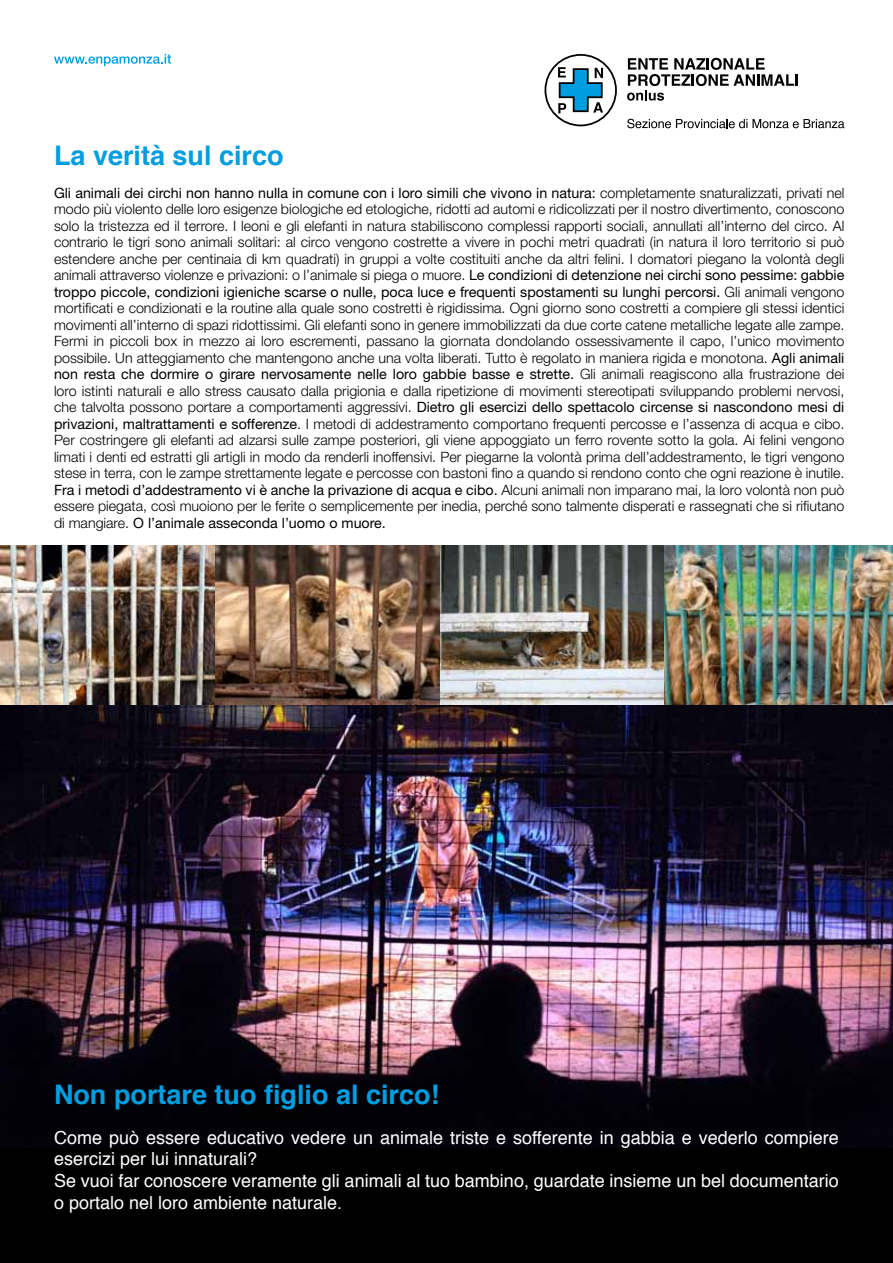
<style>
.page{position:relative;width:893px;height:1263px;background:#fff}
.page>*{position:absolute;margin:0;border:0;box-sizing:border-box;transform-origin:0 0}
.t1{font:700 27px "Helvetica";color:#009ee0}
.t2{font:18px/21.6px "Helvetica";color:#fff}
.t3{font:300 14.25px/16.5px "Helvetica Neue LT Std";color:#000;text-align:justify}
.s1{font-weight:400}
</style>
<div class="page">
<div style="left:0;top:1144px;width:893px;height:119px;background:#000"></div>
<img style="left:0;top:704px;width:893px;height:444px">
<div style="left:544px;top:54px;width:73px;height:72px;border:2px solid #000;border-radius:50%"></div>
<svg style="left:558px;top:67px;width:45px;height:46px"></svg>
<svg style="left:627px;top:119px;width:217px;height:9px"></svg>
<svg style="left:627px;top:58px;width:171px;height:43px"></svg>
<svg style="left:54px;top:54px;width:117px;height:12px"></svg>
<img style="left:0;top:545px;width:666px;height:160px">
<img style="left:664px;top:545px;width:229px;height:159px">
<h1 class="t1" style="left:54px;top:134px;width:231px">La verità sul circo</h1>
<p class="t3" style="left:54px;top:184px;width:792px"><span class="s1">Gli animali dei circhi non hanno nulla in comune con i loro simili che vivono in natura:</span> completamente snaturalizzati, privati nel modo più violento delle loro esigenze biologiche ed etologiche, ridotti ad automi e ridicolizzati per il nostro divertimento, conoscono solo la tristezza ed il terrore. I leoni e gli elefanti in natura stabiliscono complessi rapporti sociali, annullati all’interno del circo. Al contrario le tigri sono animali solitari: al circo vengono costrette a vivere in pochi metri quadrati (in natura il loro territorio si può estendere anche per centinaia di km quadrati) in gruppi a volte costituiti anche da altri felini. I domatori piegano la volontà degli animali attraverso violenze e privazioni: o l’animale si piega o muore. <span class="s1">Le condizioni di detenzione nei circhi sono pessime: gabbie troppo piccole, condizioni igieniche scarse o nulle, poca luce e frequenti spostamenti su lunghi percorsi.</span> Gli animali vengono mortificati e condizionati e la routine alla quale sono costretti è rigidissima. Ogni giorno sono costretti a compiere gli stessi identici movimenti all’interno di spazi ridottissimi. Gli elefanti sono in genere immobilizzati da due corte catene metalliche legate alle zampe.<br>Fermi in piccoli box in mezzo ai loro escrementi, passano la giornata dondolando ossessivamente il capo, l’unico movimento possibile. Un atteggiamento che mantengono anche una volta liberati. Tutto è regolato in maniera rigida e monotona. <span class="s1">Agli animali non resta che dormire o girare nervosamente nelle loro gabbie basse e strette.</span> Gli animali reagiscono alla frustrazione dei loro istinti naturali e allo stress causato dalla prigionia e dalla ripetizione di movimenti stereotipati sviluppando problemi nervosi, che talvolta possono portare a comportamenti aggressivi. <span class="s1">Dietro gli esercizi dello spettacolo circense si nascondono mesi di privazioni, maltrattamenti e sofferenze</span>. I metodi di addestramento comportano frequenti percosse e l’assenza di acqua e cibo.<br>Per costringere gli elefanti ad alzarsi sulle zampe posteriori, gli viene appoggiato un ferro rovente sotto la gola. Ai felini vengono limati i denti ed estratti gli artigli in modo da renderli inoffensivi. Per piegarne la volontà prima dell’addestramento, le tigri vengono stese in terra, con le zampe strettamente legate e percosse con bastoni fino a quando si rendono conto che ogni reazione è inutile.<br><span class="s1">Fra i metodi d’addestramento vi è anche la privazione di acqua e cibo.</span> Alcuni animali non imparano mai, la loro volontà non può essere piegata, così muoiono per le ferite o semplicemente per inedia, perché sono talmente disperati e rassegnati che si rifiutano di mangiare. <span class="s1">O l’animale asseconda l’uomo o muore.</span></p>
<h1 class="t1" style="left:54px;top:1073px;width:387px">Non portare tuo figlio al circo!</h1>
<p class="t2" style="left:54px;top:1127px;width:786px">Come può essere educativo vedere un animale triste e sofferente in gabbia e vederlo compiere esercizi per lui innaturali?<br>Se vuoi far conoscere veramente gli animali al tuo bambino, guardate insieme un bel documentario o portalo nel loro ambiente naturale.</p>
</div>
